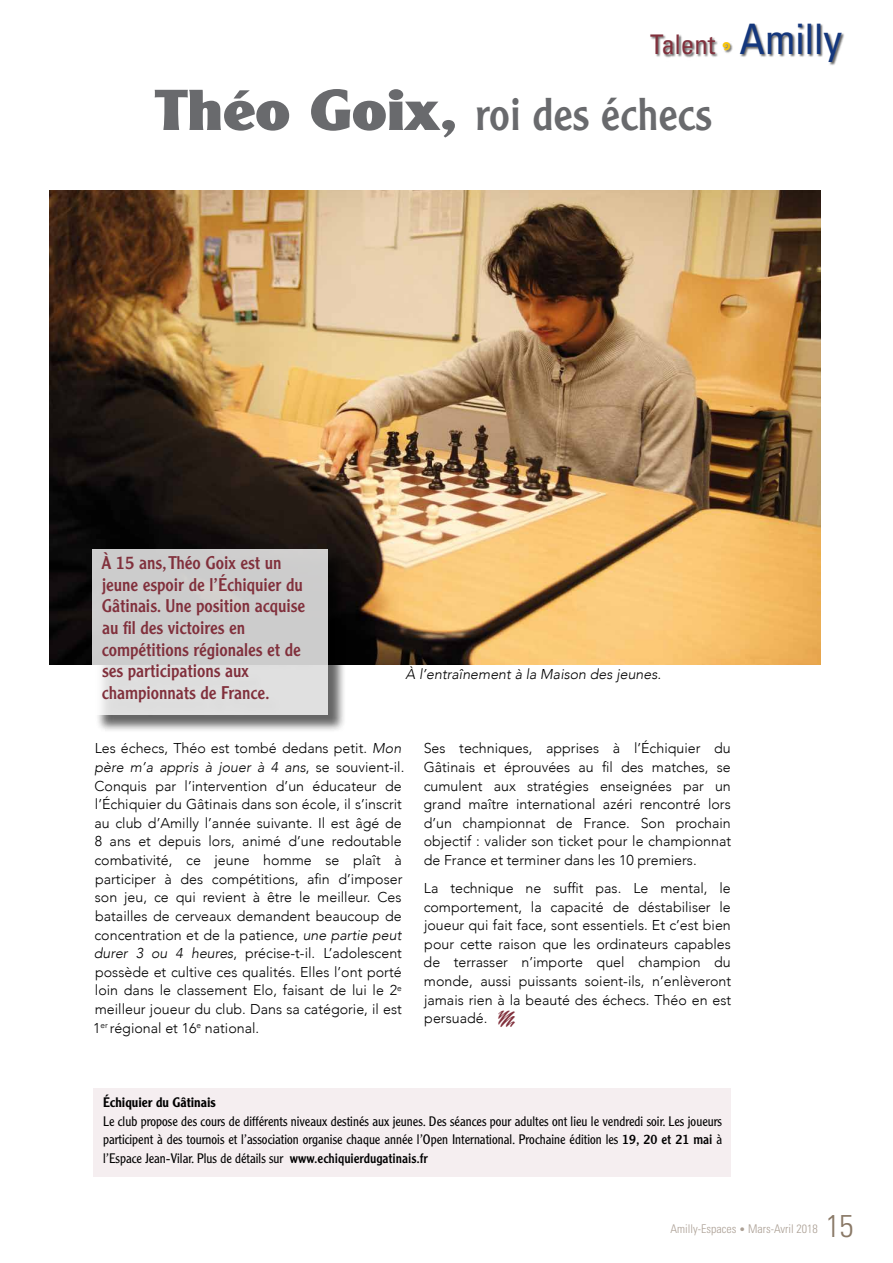
<style>
.page{position:relative;width:893px;height:1263px;background:#fff}
.page>*{position:absolute;margin:0;border:0;box-sizing:border-box;transform-origin:0 0}
.t1{font:45px "Clearface Gothic LT Std";color:#696a6d}
.t2{font:300 condensed 31.5px "Univers LT Std";color:#8a7967}
.t3{font:condensed 27px "Univers LT Std";color:#81303c}
.t4{font:18px/21.6px "Clearface Gothic LT Std";color:#81303c}
.t5{font:300 14.25px/18.6px "Avenir";color:#000;text-align:justify}
.t6{font:italic 300 14.25px "Avenir";color:#000}
.t7{font:300 13.5px/18.6px "Clearface Gothic LT Std";color:#000;text-align:justify}
.t8{font:500 13.5px "Clearface Gothic LT Std";color:#000}
.t9{font:300 condensed 12px "Univers LT Std";color:#aca095}
.s1{font-family:"Giddyup Std";font-stretch:normal;font-size:48px;color:#f9c606}
.s2{font-size:42px;color:#14377d}
.s3{font-weight:900;font-size:56.25px}
.s4{font-style:italic}
.s5{font-family:"Kepler Std";font-weight:400;font-size:16.5px;color:#81303c}
.s6{font-weight:400}
.s7{font-size:10.5px}
</style>
<div class="page">
<div style="left:650px;top:24px;width:195px;height:42px;background:#000;opacity:.6"></div>
<div style="left:94px;top:1088px;width:637px;height:89px;background:#f5eef0"></div>
<img style="left:50px;top:190px;width:771px;height:475px">
<div style="left:95px;top:551px;width:252px;height:182px;background:#000;opacity:.75"></div>
<div style="left:93px;top:549px;width:235px;height:165px;background:linear-gradient(to bottom,#c6c6c6,#dedede)"></div>
<h3 class="t3" style="left:650px;top:27px;width:194px">Talent <span class="s1">•</span> <span class="s2">Amilly</span></h3>
<h1 class="t1" style="left:155px;top:86px;width:558px"><span class="s3">Théo Goix,</span> roi des échecs</h1>
<p class="t4" style="left:101px;top:552px;width:205px">À 15 ans, Théo Goix est un jeune espoir de l’Échiquier du<br>Gâtinais. Une position acquise au fil des victoires en compétitions régionales et de ses participations aux championnats de France.</p>
<p class="t6" style="left:406px;top:666px;width:257px">À l’entraînement à la Maison des jeunes.</p>
<p class="t5" style="left:93px;top:739px;width:313px;text-align:left">Les échecs, Théo est tombé dedans petit. <span class="s4">Mon père m’a appris à jouer à 4 ans</span>, se souvient-il.<br>Conquis par l’intervention d’un éducateur de l’Échiquier du Gâtinais dans son école, il s’inscrit au club d’Amilly l’année suivante. Il est âgé de 8 ans et depuis lors, animé d’une redoutable combativité, ce jeune homme se plaît à participer à des compétitions, afin d’imposer son jeu, ce qui revient à être le meilleur. Ces batailles de cerveaux demandent beaucoup de concentration et de la patience, <span class="s4">une partie peut durer 3 ou 4 heures</span>, précise-t-il. L’adolescent possède et cultive ces qualités. Elles l’ont porté loin dans le classement Elo, faisant de lui le 2<sup>e </sup>meilleur joueur du club. Dans sa catégorie, il est 1<sup>er</sup> régional et 16<sup>e</sup> national.</p>
<p class="t5" style="left:424px;top:739px;width:309px">Ses techniques, apprises à l’Échiquier du Gâtinais et éprouvées au fil des matches, se cumulent aux stratégies enseignées par un grand maître international azéri rencontré lors d’un championnat de France. Son prochain objectif : valider son ticket pour le championnat de France et terminer dans les 10 premiers.</p>
<p class="t5" style="left:424px;top:879px;width:309px">La technique ne suffit pas. Le mental, le comportement, la capacité de déstabiliser le joueur qui fait face, sont essentiels. Et c’est bien pour cette raison que les ordinateurs capables de terrasser n’importe quel champion du monde, aussi puissants soient-ils, n’enlèveront jamais rien à la beauté des échecs. Théo en est persuadé. <span class="s5">•</span></p>
<p class="t8" style="left:103px;top:1094px;width:114px">Échiquier du Gâtinais</p>
<p class="t7" style="left:103px;top:1111px;width:621px">Le club propose des cours de différents niveaux destinés aux jeunes. Des séances pour adultes ont lieu le vendredi soir. Les joueurs participent à des tournois et l’association organise chaque année l’Open International. Prochaine édition les <span class="s6">19, 20 et 21 mai</span> à l’Espace Jean-Vilar. Plus de détails sur <span class="s6">www.echiquierdugatinais.fr</span></p>
<p class="t9" style="left:670px;top:1221px;width:149px">Amilly-Espaces <span class="s7">•</span> Mars-Avril 2018</p>
<h2 class="t2" style="left:826px;top:1207px;width:29px">15</h2>
</div>
